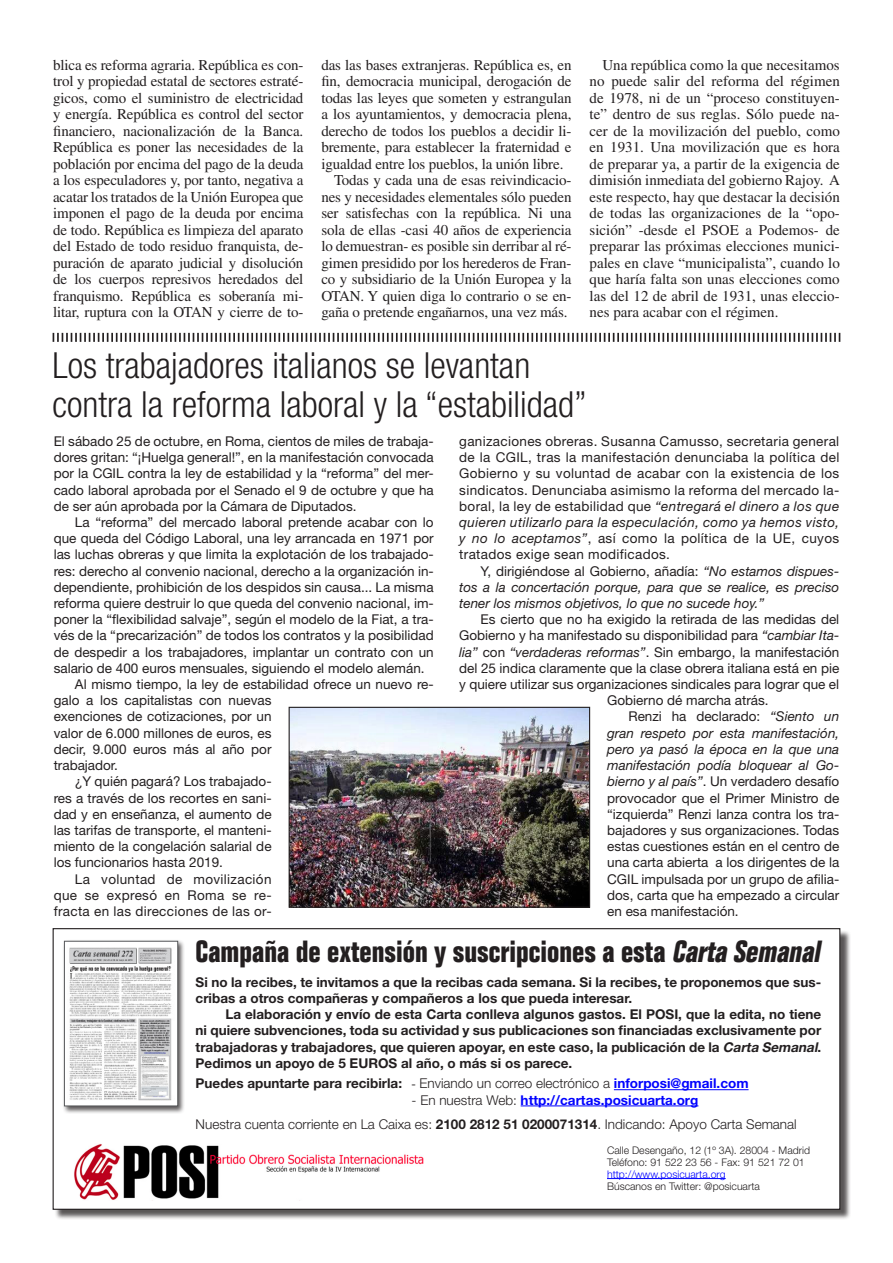
<style>
.page{position:relative;width:893px;height:1263px;background:#fff}
.page>*{position:absolute;margin:0;border:0;box-sizing:border-box;transform-origin:0 0}
.t1{font:300 condensed 36px "Helvetica Neue LT Std";color:#231f20}
.t2{font:700 condensed 30px "Folio Std";color:#231f20}
.t3{font:15px/16.5px "Times LT Std";letter-spacing:-.01em;color:#231f20;text-align:justify}
.t4{font:13.5px/16.2px "Helvetica Neue LT Std";color:#231f20;text-align:justify}
.texto_de_cuerpo_1{font:700 13.5px/16.2px "Helvetica Neue LT Std";color:#231f20}
.t5{font:italic 13.5px/16.2px "Helvetica Neue LT Std";color:#231f20;text-align:justify}
.texto_de_cuerpo_1-2{font:300 13.5px "Helvetica Neue LT Std";color:#231f20}
.t6{font:700 13.5px "Helvetica Neue LT Std";color:#0002ff}
.t7{font:300 10.5px "Helvetica Neue LT Std";color:#231f20}
.t8{font:300 10.5px "Helvetica Neue LT Std";color:#0002ff}
.s1{font-style:italic}
.s2{font-style:normal}
.s3{font-family:"Times LT Std";font-weight:400}
.s4{font-weight:300}
.s5{color:#0002ff}
.s6{font-weight:300;color:#231f20}
.s7{font-weight:700}
</style>
<div class="page">
<div style="left:54px;top:929px;width:797px;height:291px;background:#231f20;opacity:.75"></div>
<div style="left:53px;top:929px;width:787px;height:280px;background:#fff"></div>
<div style="left:63px;top:939px;width:123px;height:175px;background:#231f20;opacity:.75"></div>
<div style="left:64px;top:941px;width:114px;height:165px;background:#fff"></div>
<img style="left:69px;top:947px;width:103px;height:153px">
<div style="left:64px;top:941px;width:114px;height:165px;border:1px solid #57585a"></div>
<hr style="left:607px;top:1178px;width:119px;height:1px;background:#0002ff">
<hr style="left:614px;top:1089px;width:135px;height:1px;background:#0002ff">
<hr style="left:521px;top:1105px;width:177px;height:1px;background:#0002ff">
<img style="left:74px;top:1144px;width:350px;height:56px">
<svg style="left:53px;top:333px;width:787px;height:9px"></svg>
<img style="left:291px;top:709px;width:297px;height:197px">
<div style="left:289px;top:707px;width:301px;height:201px;border:1px solid #231f20"></div>
<p class="t3" style="left:53px;top:56px;width:252px">blica es reforma agraria. República es con&shy;trol y propiedad estatal de sectores estraté&shy;gicos, como el suministro de electricidad y energía. República es control del sector financiero, nacionalización de la Banca.<br>República es poner las necesidades de la población por encima del pago de la deuda a los especuladores y, por tanto, negativa a acatar los tratados de la Unión Europea que imponen el pago de la deuda por encima de todo. República es limpieza del aparato del Estado de todo residuo franquista, de&shy;puración de aparato judicial y disolución de los cuerpos represivos heredados del franquismo. República es soberanía mi&shy;litar, ruptura con la OTAN y cierre de to-</p>
<p class="t3" style="left:321px;top:56px;width:252px">das las bases extranjeras. República es, en fin, democracia municipal, derogación de todas las leyes que someten y estrangulan a los ayuntamientos, y democracia plena, derecho de todos los pueblos a decidir li&shy;bremente, para establecer la fraternidad e igualdad entre los pueblos, la unión libre.</p>
<p class="t3" style="left:321px;top:172px;width:252px;text-indent:13px">Todas y cada una de esas reivindicacio&shy;nes y necesidades elementales sólo pueden ser satisfechas con la república. Ni una sola de ellas -casi 40 años de experiencia lo demuestran- es posible sin derribar al ré&shy;gimen presidido por los herederos de Fran&shy;co y subsidiario de la Unión Europea y la OTAN. Y quien diga lo contrario o se en&shy;gaña o pretende engañarnos, una vez más.</p>
<p class="t3" style="left:590px;top:56px;width:252px;text-indent:13px">Una república como la que necesitamos no puede salir del reforma del régimen de 1978, ni de un “proceso constituyen&shy;te” dentro de sus reglas. Sólo puede na&shy;cer de la movilización del pueblo, como en 1931. Una movilización que es hora de preparar ya, a partir de la exigencia de dimisión inmediata del gobierno Rajoy. A este respecto, hay que destacar la decisión de todas las organizaciones de la “opo&shy;sición” -desde el PSOE a Podemos- de preparar las próximas elecciones munici&shy;pales en clave “municipalista”, cuando lo que haría falta son unas elecciones como las del 12 de abril de 1931, unas eleccio&shy;nes para acabar con el régimen.</p>
<p class="t1" style="left:53px;top:345px;width:479px">Los trabajadores italianos se levantan</p>
<p class="t1" style="left:53px;top:384px;width:536px">contra la reforma laboral y la “estabilidad”</p>
<p class="t4" style="left:54px;top:433px;width:382px">El sábado 25 de octubre, en Roma, cientos de miles de trabaja&shy;dores gritan: “¡Huelga general!”, en la manifestación convocada por la CGIL contra la ley de estabilidad y la “reforma” del mer&shy;cado laboral aprobada por el Senado el 9 de octubre y que ha de ser aún aprobada por la Cámara de Diputados.</p>
<p class="t4" style="left:54px;top:514px;width:382px;text-indent:21px">La “reforma” del mercado laboral pretende acabar con lo que queda del Código Laboral, una ley arrancada en 1971 por las luchas obreras y que limita la explotación de los trabajado&shy;res: derecho al convenio nacional, derecho a la organización in&shy;dependiente, prohibición de los despidos sin causa... La misma reforma quiere destruir lo que queda del convenio nacional, im&shy;poner la “flexibilidad salvaje”, según el modelo de la Fiat, a tra&shy;vés de la “precarización” de todos los contratos y la posibilidad de despedir a los trabajadores, implantar un contrato con un salario de 400 euros mensuales, siguiendo el modelo alemán.</p>
<p class="t4" style="left:54px;top:676px;width:381px;text-align:left;text-indent:21px">Al mismo tiempo, la ley de estabilidad ofrece un nuevo re&shy;galo a los capitalistas con nuevas<br>exenciones de cotizaciones, por un<br>valor de 6.000 millones de euros, es<br>decir, 9.000 euros más al año por<br>trabajador.</p>
<p class="t4" style="left:54px;top:773px;width:219px;text-indent:21px">¿Y quién pagará? Los trabajado&shy;res a través de los recortes en sani&shy;dad y en enseñanza, el aumento de las tarifas de transporte, el manteni&shy;miento de la congelación salarial de los funcionarios hasta 2019.</p>
<p class="t4" style="left:54px;top:870px;width:219px;text-indent:21px">La voluntad de movilización que se expresó en Roma se re&shy;fracta en las direcciones de las or-</p>
<p class="t4" style="left:459px;top:433px;width:382px">ganizaciones obreras. Susanna Camusso, secretaria general de la CGIL, tras la manifestación denunciaba la política del Gobierno y su voluntad de acabar con la existencia de los sindicatos. Denunciaba asimismo la reforma del mercado la&shy;boral, la ley de estabilidad que <span class="s1">“entregará el dinero a los que quieren utilizarlo para la especulación, como ya hemos visto, y no lo aceptamos”</span>, así como la política de la UE, cuyos tratados exige sean modificados.</p>
<p class="t5" style="left:459px;top:562px;width:382px;text-indent:21px"><span class="s2">Y, dirigiéndose al Gobierno, añadía:</span> “No estamos dispues&shy;tos a la concertación porque, para que se realice, es preciso tener los mismos objetivos, lo que no sucede hoy.”</p>
<p class="t4" style="left:480px;top:611px;width:360px">Es cierto que no ha exigido la retirada de las medidas del</p>
<p class="t4" style="left:459px;top:627px;width:381px">Gobierno y ha manifestado su disponibilidad para <span class="s1">“cambiar Ita-</span></p>
<p class="t4" style="left:459px;top:644px;width:381px"><span class="s1">lia”</span> con <span class="s1">“verdaderas reformas”</span>. Sin embargo, la manifestación</p>
<p class="t4" style="left:459px;top:660px;width:381px">del 25 indica claramente que la clase obrera italiana está en pie</p>
<p class="t4" style="left:459px;top:676px;width:381px">y quiere utilizar sus organizaciones sindicales para lograr que el</p>
<p class="t4" style="left:607px;top:692px;width:163px">Gobierno dé marcha atrás.</p>
<p class="t4" style="left:607px;top:708px;width:234px;text-indent:21px">Renzi ha declarado: <span class="s1">“Siento un gran respeto por esta manifestación, pero ya pasó la época en la que una manifestación podía bloquear al Go&shy;bierno y al país”</span>. Un verdadero desafío provocador que el Primer Ministro de “izquierda” Renzi lanza contra los tra&shy;bajadores y sus organizaciones. Todas estas cuestiones están en el centro de una carta abierta a los dirigentes de la CGIL impulsada por un grupo de afilia&shy;dos, carta que ha empezado a circular en esa manifestación.</p>
<p class="t2" style="left:196px;top:935px;width:632px">Campaña de extensión y suscripciones a esta <span class="s1">Carta Semanal</span></p>
<p class="texto_de_cuerpo_1" style="left:196px;top:973px;width:627px">Si no la recibes, te invitamos a que la recibas cada semana. Si la recibes, te proponemos que sus&shy;cribas a otros compañeras y compañeros a los que pueda interesar.</p>
<p class="texto_de_cuerpo_1" style="left:196px;top:1006px;width:627px;text-align:justify;text-indent:30px">La elaboración y envío de esta Carta conlleva algunos gastos. El POSI, que la edita, no tiene ni quiere subvenciones, toda su actividad y sus publicaciones son financiadas exclusivamente por trabajadoras y trabajadores, que quieren apoyar, en este caso, la publicación de la <span class="s1">Carta Semanal</span>.<br>Pedimos un apoyo de 5 EUROS al año, o más si os parece.</p>
<p class="texto_de_cuerpo_1" style="left:196px;top:1075px;width:554px">Puedes apuntarte para recibirla: <span class="s3">-</span> <span class="s4">Enviando un correo electrónico a</span> <span class="s5">inforposi@gmail.com</span></p>
<p class="t6" style="left:412px;top:1091px;width:288px"><span class="s6">- En nuestra Web:</span> http://cartas.posicuarta.org</p>
<p class="texto_de_cuerpo_1-2" style="left:196px;top:1116px;width:603px">Nuestra cuenta corriente en La Caixa es: <span class="s7">2100 2812 51 0200071314</span>. Indicando: Apoyo Carta Semanal</p>
<p class="t7" style="left:607px;top:1143px;width:205px">Calle Desengaño, 12 (1º 3A). 28004 - Madrid</p>
<p class="t7" style="left:607px;top:1155px;width:199px">Teléfono: 91 522 23 56 - Fax: 91 521 72 01</p>
<p class="t8" style="left:607px;top:1167px;width:120px">http://www.posicuarta.org</p>
<p class="t7" style="left:607px;top:1179px;width:154px">Búscanos en Twitter: @posicuarta</p>
</div>
